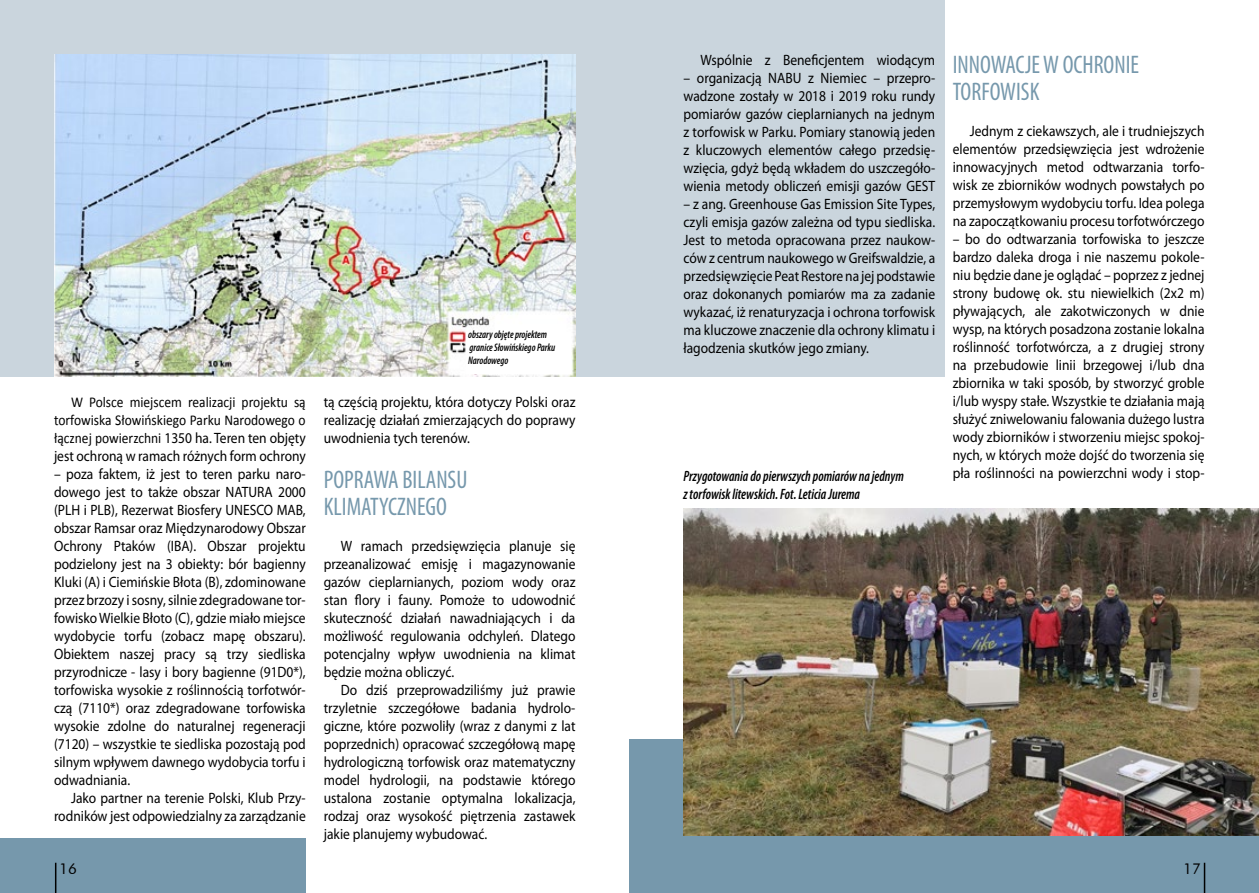
<style>
.page{position:relative;width:1259px;height:893px;background:#fff}
.page>*{position:absolute;margin:0;border:0;box-sizing:border-box;transform-origin:0 0}
.t1{font:condensed 25.5px/27px "Myriad Pro";color:#7698ac;scale:.95 1}
.t2{font:15px/18px "Myriad Pro";color:#000;text-align:justify;scale:.9 1}
.t3{font:italic 600 condensed 15px/18px "Myriad Pro";color:#000;scale:.9 1}
.t4{font:15px/18px "Calibri";color:#000;text-align:right;scale:.9 1}
.t5{font:15px "Futura BT";color:#000}
.t6{font:italic 600 condensed 10.95px/13.2px "Myriad Pro";color:#000;scale:.9 1}
.s1{font-family:"Calibri"}
</style>
<div class="page">
<div style="left:0;top:839px;width:306px;height:54px;background:#7698ac"></div>
<div style="left:0;top:0;width:944px;height:377px;background:#cad5dd"></div>
<div style="left:629px;top:740px;width:630px;height:153px;background:#7698ac"></div>
<img style="left:55px;top:55px;width:520px;height:322px">
<div style="left:466px;top:332px;width:105px;height:41px;background:#fff"></div>
<img style="left:683px;top:509px;width:576px;height:327px">
<hr style="left:1203px;top:863px;width:2px;height:30px;background:#000">
<hr style="left:55px;top:863px;width:1px;height:30px;background:#000">
<p class="t4" style="left:54px;top:393px;width:281px">W Polsce miejscem realizacji projektu są torfowiska Słowińskiego Parku Narodowego o</p>
<p class="t2" style="left:54px;top:429px;width:281px"><span class="s1">łącznej powierzchni</span> 1350 ha. Teren ten objęty jest ochroną w ramach różnych form ochrony</p>
<p class="t2" style="left:54px;top:465px;width:281px">– poza faktem, iż jest to teren parku naro&shy;dowego jest to także obszar NATURA 2000 (PLH i PLB), Rezerwat Biosfery UNESCO MAB, obszar Ramsar oraz Międzynarodowy Obszar Ochrony Ptaków (IBA). Obszar projektu podzielony jest na 3 obiekty: bór bagienny Kluki (A) i Ciemińskie Błota (B), zdominowane przez brzozy i sosny, silnie zdegradowane tor&shy;fowisko Wielkie Błoto (C), gdzie miało miejsce wydobycie torfu (zobacz mapę obszaru).<br>Obiektem naszej pracy są trzy siedliska przyrodnicze - lasy i bory bagienne (91D0*), torfowiska wysokie z roślinnością torfotwór&shy;czą (7110*) oraz zdegradowane torfowiska wysokie zdolne do naturalnej regeneracji (7120) – wszystkie te siedliska pozostają pod silnym wpływem dawnego wydobycia torfu i odwadniania.</p>
<p class="t2" style="left:54px;top:789px;width:281px;text-align:right">Jako partner na terenie Polski, Klub Przy&shy;rodników jest odpowiedzialny za zarządzanie</p>
<p class="t6" style="left:468px;top:327px;width:98px">obszary objęte projektem granice Słowińskiego Parku<br>Narodowego</p>
<p class="t2" style="left:324px;top:393px;width:281px">tą częścią projektu, która dotyczy Polski oraz realizację działań zmierzających do poprawy uwodnienia tych terenów.</p>
<h1 class="t1" style="left:324px;top:466px;width:153px">POPRAWA BILANSU<br>KLIMATYCZNEGO</h1>
<p class="t2" style="left:324px;top:537px;width:281px;text-indent:17px">W ramach przedsięwzięcia planuje się przeanalizować emisję i magazynowanie gazów cieplarnianych, poziom wody oraz stan flory i fauny. Pomoże to udowodnić skuteczność działań nawadniających i da możliwość regulowania odchyleń. Dlatego potencjalny wpływ uwodnienia na klimat będzie można obliczyć.</p>
<p class="t2" style="left:324px;top:681px;width:281px;text-indent:17px">Do dziś przeprowadziliśmy już prawie trzyletnie szczegółowe badania hydrolo&shy;giczne, które pozwoliły (wraz z danymi z lat poprzednich) opracować szczegółową mapę hydrologiczną torfowisk oraz matematyczny model hydrologii, na podstawie którego ustalona zostanie optymalna lokalizacja, rodzaj oraz wysokość piętrzenia zastawek jakie planujemy wybudować.</p>
<p class="t2" style="left:700px;top:51px;width:262px">Wspólnie z Beneficjentem wiodącym</p>
<p class="t2" style="left:683px;top:69px;width:281px">– organizacją NABU z Niemiec – przepro&shy;wadzone zostały w 2018 i 2019 roku rundy pomiarów gazów cieplarnianych na jednym z torfowisk w Parku. Pomiary stanowią jeden z kluczowych elementów całego przedsię&shy;wzięcia, gdyż będą wkładem do uszczegóło&shy;wienia metody obliczeń emisji gazów GEST</p>
<p class="t2" style="left:683px;top:195px;width:281px">– z ang. Greenhouse Gas Emission Site Types, czyli emisja gazów zależna od typu siedliska.<br>Jest to metoda opracowana przez naukow&shy;ców z centrum naukowego w Greifswaldzie, a przedsięwzięcie Peat Restore na jej podstawie oraz dokonanych pomiarów ma za zadanie wykazać, iż renaturyzacja i ochrona torfowisk ma kluczowe znaczenie dla ochrony klimatu i łagodzenia skutków jego zmiany.</p>
<p class="t3" style="left:683px;top:467px;width:246px">Przygotowania do pierwszych pomiarów na jednym z torfowisk litewskich. Fot. Leticia Jurema</p>
<h1 class="t1" style="left:953px;top:51px;width:198px">INNOWACJE W OCHRONIE<br>TORFOWISK</h1>
<p class="t2" style="left:953px;top:122px;width:281px;text-indent:17px">Jednym z ciekawszych, ale i trudniejszych elementów przedsięwzięcia jest wdrożenie innowacyjnych metod odtwarzania torfo&shy;wisk ze zbiorników wodnych powstałych po przemysłowym wydobyciu torfu. Idea polega na zapoczątkowaniu procesu torfotwórczego</p>
<p class="t2" style="left:953px;top:230px;width:281px">– bo do odtwarzania torfowiska to jeszcze bardzo daleka droga i nie naszemu pokole&shy;niu będzie dane je oglądać – poprzez z jednej strony budowę ok. stu niewielkich (2x2 m) pływających, ale zakotwiczonych w dnie wysp, na których posadzona zostanie lokalna roślinność torfotwórcza, a z drugiej strony na przebudowie linii brzegowej i/lub dna zbiornika w taki sposób, by stworzyć groble i/lub wyspy stałe. Wszystkie te działania mają służyć zniwelowaniu falowania dużego lustra wody zbiorników i stworzeniu miejsc spokoj&shy;nych, w których może dojść do tworzenia się pła roślinności na powierzchni wody i stop-</p>
<p class="t5" style="left:59px;top:860px;width:19px">16</p>
<p class="t5" style="left:1183px;top:860px;width:19px">17</p>
</div>
